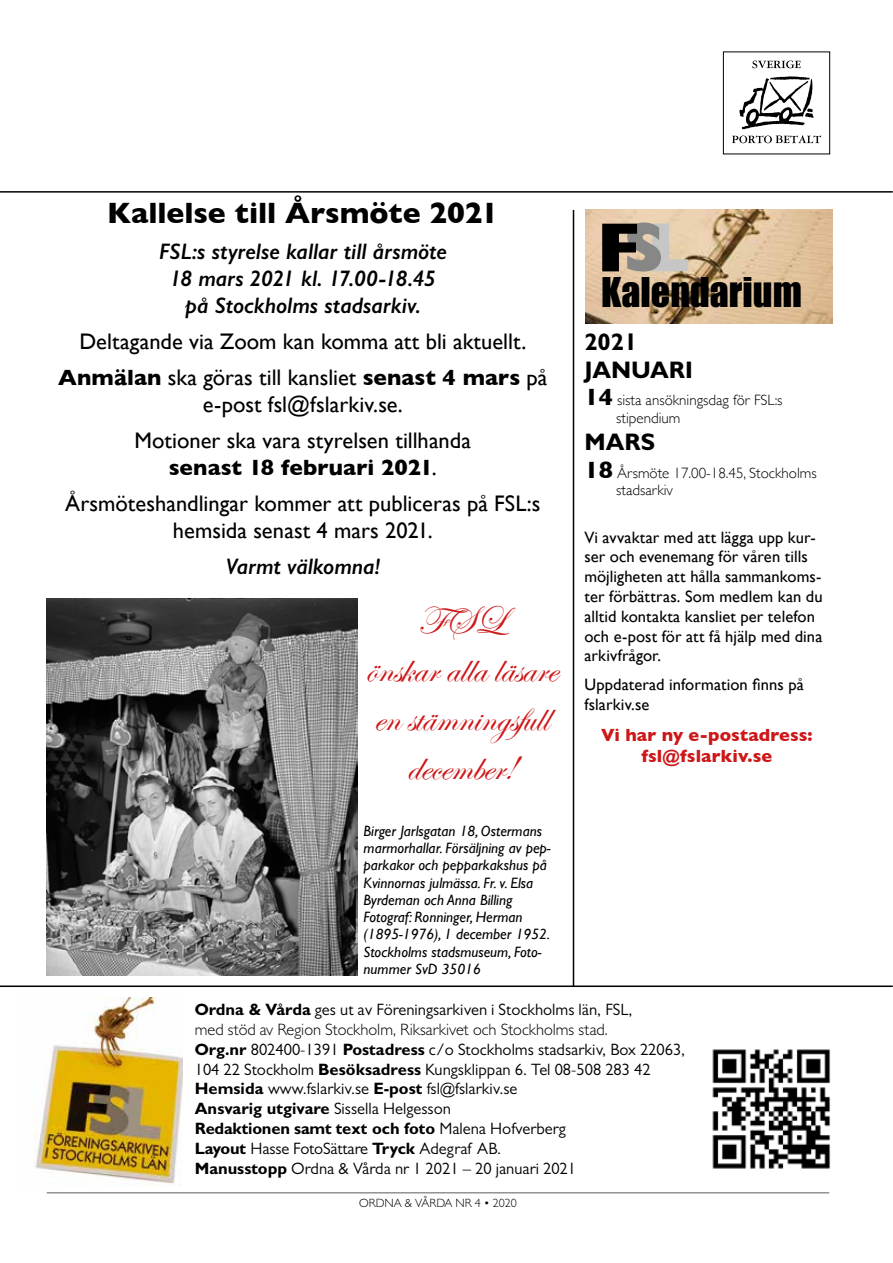
<style>
.page{position:relative;width:893px;height:1263px;background:#fff}
.page>*{position:absolute;margin:0;border:0;box-sizing:border-box;transform-origin:0 0}
.t1{font:40.5px/48.6px "Edwardian Script ITC";color:#cd1719;text-align:center}
.t2{font:37.95px "Impact";color:#000}
.t3{font:700 30px "Gill Sans";letter-spacing:-.005em;color:#000}
.t4{font:700 24px/27.6px "Gill Sans MT Pro";color:#000}
.t5{font:22.5px/36px "Gill Sans";color:#000;text-align:center}
.t6{font:italic 600 22.5px/27px "Gill Sans";letter-spacing:-.005em;color:#000;text-align:center}
.t7{font:700 18px/21.6px "Gill Sans";letter-spacing:.005em;color:#cd1719;text-align:center}
.t8{font:16.5px/19.8px "Gill Sans MT Pro";color:#000}
.t9{font:16.5px/19.8px "Gill Sans";letter-spacing:.005em;color:#000}
.t10{font:italic 15px/17.2px "Gill Sans";color:#000}
.t11{font:300 15px/17.2px "Gill Sans";color:#000}
.t12{font:300 12px "Gill Sans MT Pro";color:#000}
.s1{font-weight:700}
.s2{font-weight:700;font-size:24px}
.s3{font-weight:300}
</style>
<div class="page">
<hr style="left:0;top:191px;width:893px;height:2px;background:#000">
<div style="left:723px;top:52px;width:107px;height:102px;border:1px solid #000"></div>
<svg style="left:752px;top:61px;width:49px;height:7px"></svg>
<svg style="left:732px;top:76px;width:89px;height:67px"></svg>
<img style="left:585px;top:210px;width:248px;height:114px">
<svg style="left:602px;top:223px;width:86px;height:49px;background:#898278"></svg>
<img style="left:712px;top:1049px;width:119px;height:120px">
<hr style="left:47px;top:1192px;width:782px;height:1px;background:#706f6f">
<img style="left:33px;top:997px;width:150px;height:188px">
<hr style="left:573px;top:210px;width:1px;height:777px;background:#000">
<hr style="left:0;top:985px;width:893px;height:2px;background:#000">
<img style="left:47px;top:598px;width:311px;height:378px">
<h3 class="t3" style="left:107px;top:189px;width:393px">Kallelse till Årsmöte 2021</h3>
<h3 class="t6" style="left:159px;top:237px;width:290px">FSL:s styrelse kallar till årsmöte<br>18 mars 2021 kl. 17.00-18.45 på Stockholms stadsarkiv.</h3>
<h3 class="t5" style="left:58px;top:323px;width:491px">Deltagande via Zoom kan komma att bli aktuellt.<br><span class="s1">Anmälan</span> ska göras till kansliet <span class="s1">senast 4 mars</span> på</h3>
<h3 class="t5" style="left:135px;top:386px;width:338px">e-post fsl@fslarkiv.se.<br>Motioner ska vara styrelsen tillhanda</h3>
<h3 class="t5" style="left:65px;top:449px;width:477px"><span class="s1">senast 18 februari 2021</span>.<br>Årsmöteshandlingar kommer att publiceras på FSL:s</h3>
<h3 class="t5" style="left:173px;top:512px;width:261px">hemsida senast 4 mars 2021.</h3>
<h3 class="t6" style="left:225px;top:552px;width:156px">Varmt välkomna!</h3>
<h1 class="t1" style="left:366px;top:598px;width:193px">FS L<br>önskar alla läsare en stämningsfull december!</h1>
<p class="t10" style="left:364px;top:822px;width:189px">Birger Jarlsgatan 18, Ostermans marmorhallar. Försäljning av pep&shy;parkakor och pepparkakshus på<br>Kvinnornas julmässa. Fr. v. Elsa<br>Byrdeman och Anna Billing<br>Fotograf: Ronninger, Herman (1895-1976), 1 december 1952.<br>Stockholms stadsmuseum, Foto&shy;nummer SvD 35016</p>
<h2 class="t2" style="left:601px;top:263px;width:202px">Kalendarium</h2>
<h3 class="t4" style="left:584px;top:328px;width:110px">2021<br>JANUARI</h3>
<p class="t11" style="left:616px;top:391px;width:168px;text-indent:-32px"><span class="s2">14</span> sista ansökningsdag för FSL:s stipendium</p>
<h3 class="t4" style="left:584px;top:428px;width:72px">MARS</h3>
<p class="t11" style="left:616px;top:464px;width:202px;text-indent:-32px"><span class="s2">18</span> Årsmöte 17.00-18.45, Stockholms stadsarkiv</p>
<p class="t9" style="left:584px;top:527px;width:240px">Vi avvaktar med att lägga upp kur&shy;ser och evenemang för våren tills möjligheten att hålla sammankoms&shy;ter förbättras. Som medlem kan du alltid kontakta kansliet per telefon och e-post för att få hjälp med dina arkivfrågor.</p>
<p class="t9" style="left:584px;top:674px;width:221px">Uppdaterad information finns på fslarkiv.se</p>
<p class="t7" style="left:601px;top:723px;width:213px">Vi har ny e-postadress: fsl@fslarkiv.se</p>
<p class="t8" style="left:195px;top:1000px;width:492px"><span class="s1">Ordna &amp; Vårda</span> ges ut av Föreningsarkiven i Stockholms län, FSL,<br><span class="s3">med stöd av Region Stockholm, Riksarkivet och Stockholms stad.<br></span><span class="s1">Org.nr</span> 802400-1391 <span class="s1">Postadress</span> c/o Stockholms stadsarkiv, Box 22063, 104 22 Stockholm <span class="s1">Besöksadress</span> Kungsklippan 6. Tel 08-508 283 42<br><span class="s1">Hemsida</span> www.fslarkiv.se <span class="s1">E-post</span> fsl@fslarkiv.se<br><span class="s1">Ansvarig utgivare</span> Sissella Helgesson<br><span class="s1">Redaktionen samt text och foto</span> Malena Hofverberg<br><span class="s1">Layout</span> Hasse FotoSättare <span class="s1">Tryck</span> Adegraf AB.<br><span class="s1">Manusstopp</span> Ordna &amp; Vårda nr 1 2021 – 20 januari 2021</p>
<p class="t12" style="left:359px;top:1196px;width:159px">ORDNA &amp; VÅRDA NR 4 • 2020</p>
</div>
